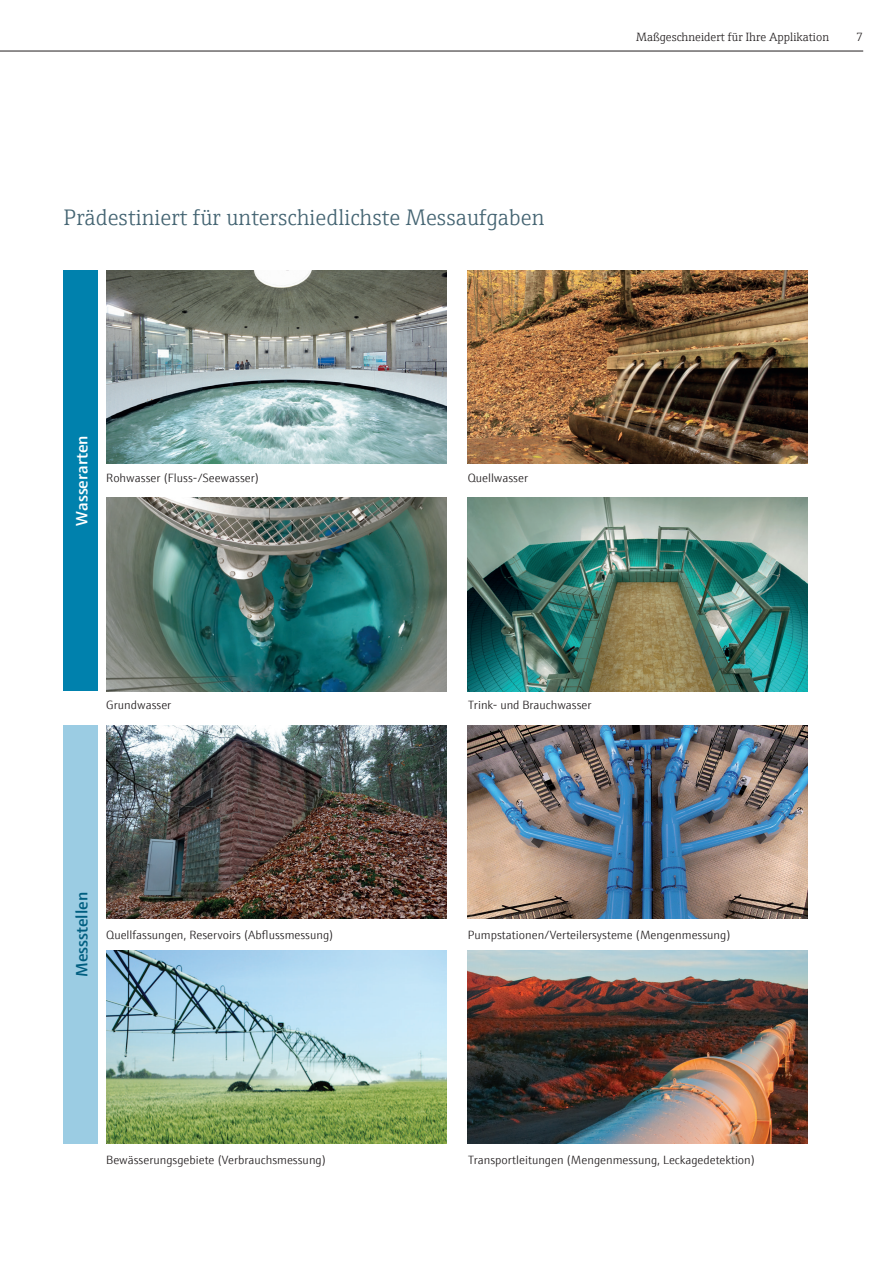
<style>
.page{position:relative;width:893px;height:1263px;background:#fff}
.page>*{position:absolute;margin:0;border:0;box-sizing:border-box;transform-origin:0 0}
.t1{font:300 22.5px "E+H Serif";color:#446472}
.t2{font:600 16.5px "E+H Sans";color:#fff}
.t3{font:600 16.5px "E+H Sans";color:#005e80}
.t4{font:300 12px "E+H Sans";color:#231f20}
.t5{font:300 12px "E+H Serif";color:#231f20}
</style>
<div class="page">
<div style="left:64px;top:270px;width:34px;height:421px;background:#0081ad"></div>
<div style="left:64px;top:725px;width:34px;height:419px;background:#9bcce3"></div>
<hr style="left:0;top:51px;width:863px;height:1px;background:#231f20">
<img style="left:106px;top:270px;width:340px;height:193px">
<img style="left:106px;top:497px;width:340px;height:194px">
<img style="left:106px;top:725px;width:340px;height:193px">
<img style="left:106px;top:950px;width:340px;height:194px">
<img style="left:468px;top:270px;width:340px;height:193px">
<img style="left:468px;top:497px;width:340px;height:194px">
<img style="left:468px;top:725px;width:340px;height:193px">
<img style="left:468px;top:950px;width:340px;height:194px">
<h1 class="t1" style="left:64px;top:201px;width:482px">Prädestiniert für unterschiedlichste Messaufgaben</h1>
<p class="t5" style="left:636px;top:29px;width:194px">Maßgeschneidert für Ihre Applikation</p>
<p class="t5" style="left:856px;top:29px;width:8px">7</p>
<h2 class="t2" style="left:69px;top:525px;width:92px;rotate:-90deg">Wasserarten</h2>
<p class="t4" style="left:106px;top:469px;width:154px">Rohwasser (Fluss-/Seewasser)</p>
<p class="t4" style="left:106px;top:696px;width:67px">Grundwasser</p>
<h2 class="t3" style="left:69px;top:977px;width:86px;rotate:-90deg">Messstellen</h2>
<p class="t4" style="left:106px;top:926px;width:229px">Quellfassungen, Reservoirs (Abflussmessung)</p>
<p class="t4" style="left:106px;top:1151px;width:221px">Bewässerungsgebiete (Verbrauchsmessung)</p>
<p class="t4" style="left:468px;top:469px;width:62px">Quellwasser</p>
<p class="t4" style="left:468px;top:696px;width:125px">Trink- und Brauchwasser</p>
<p class="t4" style="left:468px;top:926px;width:264px">Pumpstationen/Verteilersysteme (Mengenmessung)</p>
<p class="t4" style="left:468px;top:1151px;width:289px">Transportleitungen (Mengenmessung, Leckagedetektion)</p>
</div>
